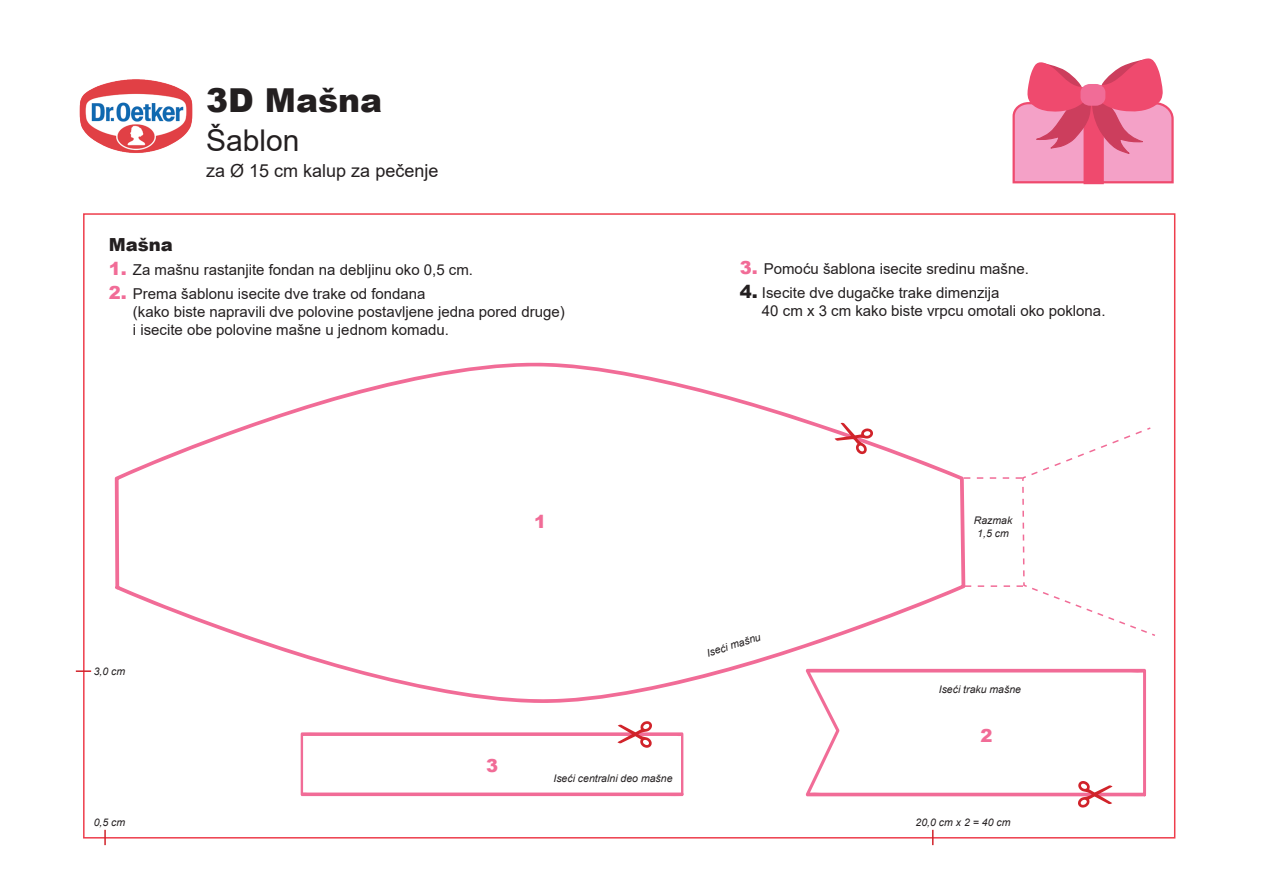
<style>
.page{position:relative;width:1263px;height:893px;background:#fff}
.page>*{position:absolute;margin:0;border:0;box-sizing:border-box;transform-origin:0 0}
.t1{font:900 33px "Arial";color:#231f20}
.t2{font:30px "Arial";color:#231f20}
.t3{font:18px "Arial";color:#231f20}
.t4{font:900 18px "Arial";color:#231f20}
.t5{font:900 18px "Arial";color:#f16c97}
.t6{font:15px/18px "Arial";color:#231f20}
.t7{font:italic 10.5px/12.6px "Arial";color:#231f20;text-align:center}
.s1{font-weight:900;font-size:18px;color:#f16c97}
.s2{font-weight:900;font-size:18px}
</style>
<div class="page">
<svg style="left:114px;top:362px;width:851px;height:341px"></svg>
<svg style="left:104px;top:830px;width:2px;height:15px"></svg>
<svg style="left:835px;top:423px;width:38px;height:31px"></svg>
<svg style="left:805px;top:669px;width:341px;height:139px"></svg>
<svg style="left:301px;top:721px;width:383px;height:76px"></svg>
<svg style="left:932px;top:830px;width:1px;height:15px"></svg>
<svg style="left:76px;top:670px;width:15px;height:2px"></svg>
<svg style="left:964px;top:426px;width:191px;height:211px"></svg>
<svg style="left:1012px;top:58px;width:162px;height:127px"></svg>
<img style="left:79px;top:79px;width:114px;height:74px">
<h1 class="t1" style="left:206px;top:76px;width:178px">3D Mašna</h1>
<h2 class="t2" style="left:206px;top:120px;width:95px">Šablon</h2>
<p class="t3" style="left:206px;top:158px;width:234px">za Ø 15 cm kalup za pečenje</p>
<p class="t4" style="left:109px;top:232px;width:66px">Mašna</p>
<p class="t6" style="left:109px;top:261px;width:366px"><span class="s1">1.</span> Za mašnu rastanjite fondan na debljinu oko 0,5 cm.</p>
<p class="t6" style="left:133px;top:284px;width:433px;text-indent:-24px"><span class="s1">2.</span> Prema šablonu isecite dve trake od fondana<br>(kako biste napravili dve polovine postavljene jedna pored druge) i isecite obe polovine mašne u jednom komadu.</p>
<p class="t6" style="left:740px;top:260px;width:291px"><span class="s1">3.</span> Pomoću šablona isecite sredinu mašne.</p>
<p class="t6" style="left:762px;top:284px;width:345px;text-indent:-22px"><span class="s2">4.</span> Isecite dve dugačke trake dimenzija<br>40 cm x 3 cm kako biste vrpcu omotali oko poklona.</p>
<p class="t7" style="left:94px;top:665px;width:33px">3,0 cm</p>
<p class="t5" style="left:534px;top:508px;width:14px">1</p>
<p class="t5" style="left:486px;top:752px;width:14px">3</p>
<p class="t7" style="left:705px;top:647px;width:58px;rotate:-17deg">Iseći mašnu</p>
<p class="t7" style="left:553px;top:772px;width:121px">Iseći centralni deo mašne</p>
<p class="t7" style="left:974px;top:514px;width:40px">Razmak<br>1,5 cm</p>
<p class="t7" style="left:939px;top:683px;width:84px">Iseći traku mašne</p>
<p class="t5" style="left:980px;top:722px;width:14px">2</p>
<p class="t7" style="left:94px;top:816px;width:33px">0,5 cm</p>
<p class="t7" style="left:915px;top:816px;width:96px">20,0 cm x 2 = 40 cm</p>
</div>
